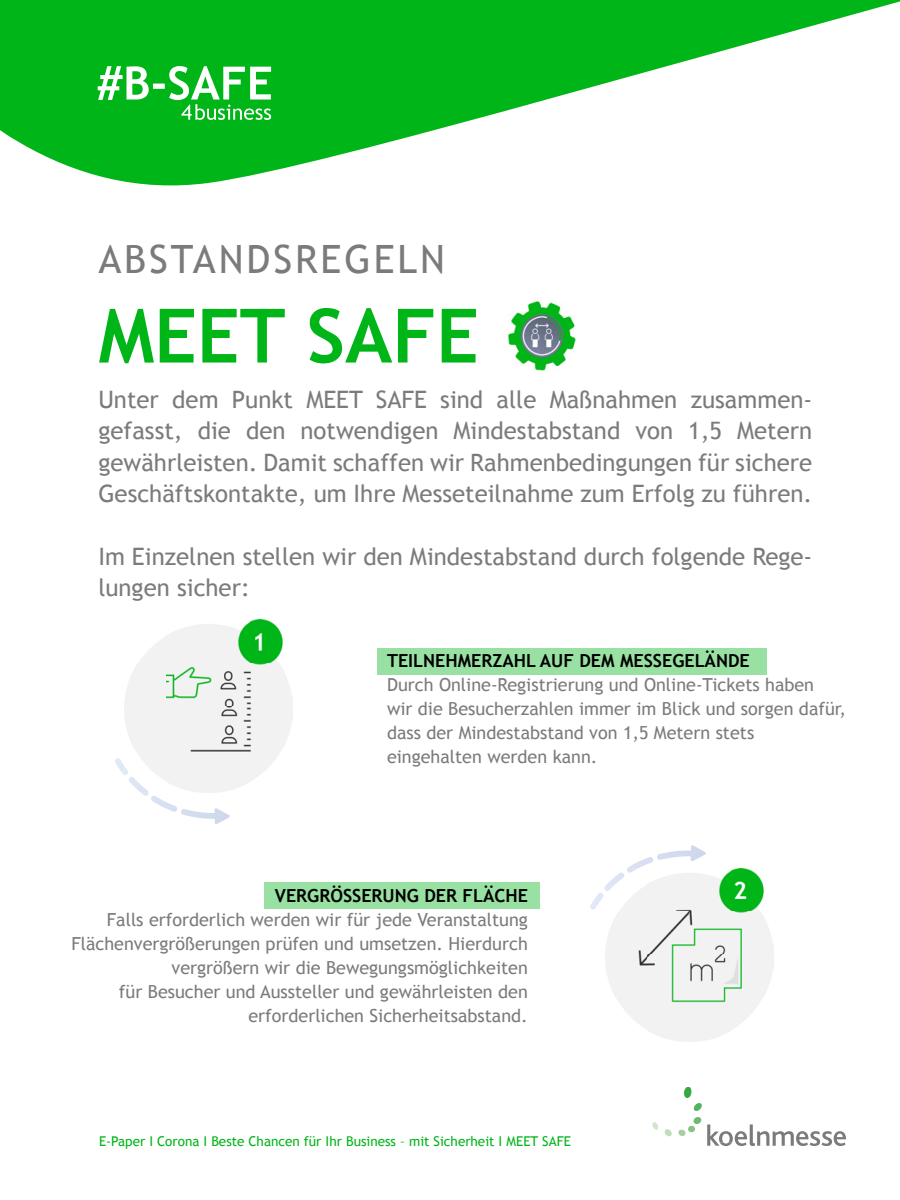
<style>
.page{position:relative;width:900px;height:1200px;background:#fff}
.page>*{position:absolute;margin:0;border:0;box-sizing:border-box;transform-origin:0 0}
.t1{font:700 75px "Trebuchet MS";color:#00b517}
.t2{font:39px "Trebuchet MS";letter-spacing:.075em;color:#7c7b7b}
.t3{font:24px/31.5px "Trebuchet MS";color:#7c7b7b;text-align:justify}
.t4{font:18px/24px "Trebuchet MS";color:#7c7b7b}
.t5{font:700 18px "Trebuchet MS";color:#000}
.t6{font:13.5px "Trebuchet MS";color:#00b518}
</style>
<div class="page">
<svg style="left:652px;top:1122px;width:20px;height:15px"></svg>
<svg style="left:678px;top:1087px;width:168px;height:59px"></svg>
<svg style="left:0;top:0;width:900px;height:186px;fill:#00b518"></svg>
<svg style="left:98px;top:66px;width:173px;height:54px"></svg>
<div style="left:264px;top:882px;width:276px;height:27px;background:#99e1a3"></div>
<div style="left:377px;top:648px;width:389px;height:27px;background:#99e1a3"></div>
<img style="left:508px;top:301px;width:68px;height:70px">
<svg style="left:142px;top:793px;width:88px;height:31px"></svg>
<svg style="left:590px;top:887px;width:15px;height:23px"></svg>
<img style="left:124px;top:620px;width:169px;height:173px">
<svg style="left:115px;top:758px;width:13px;height:17px"></svg>
<img style="left:128px;top:777px;width:21px;height:16px">
<img style="left:605px;top:868px;width:169px;height:173px">
<svg style="left:627px;top:845px;width:79px;height:28px"></svg>
<img style="left:605px;top:873px;width:20px;height:18px">
<h2 class="t2" style="left:98px;top:236px;width:348px">ABSTANDSREGELN</h2>
<h1 class="t1" style="left:98px;top:289px;width:382px">MEET SAFE</h1>
<p class="t3" style="left:98px;top:384px;width:715px">Unter dem Punkt MEET SAFE sind alle Maßnahmen zusammen&shy;gefasst, die den notwendigen Mindestabstand von 1,5 Metern gewährleisten. Damit schaffen wir Rahmenbedingungen für sichere Geschäftskontakte, um Ihre Messeteilnahme zum Erfolg zu führen.</p>
<h3 class="t3" style="left:98px;top:541px;width:715px">Im Einzelnen stellen wir den Mindestabstand durch folgende Rege&shy;lungen sicher:</h3>
<p class="t5" style="left:387px;top:649px;width:364px">TEILNEHMERZAHL AUF DEM MESSEGELÄNDE</p>
<p class="t4" style="left:387px;top:673px;width:461px">Durch Online-Registrierung und Online-Tickets haben<br>wir die Besucherzahlen immer im Blick und sorgen dafür, dass der Mindestabstand von 1,5 Metern stets eingehalten werden kann.</p>
<p class="t5" style="left:275px;top:884px;width:255px">VERGRÖSSERUNG DER FLÄCHE</p>
<p class="t4" style="left:71px;top:908px;width:458px;text-align:right">Falls erforderlich werden wir für jede Veranstaltung Flächenvergrößerungen prüfen und umsetzen. Hierdurch vergrößern wir die Bewegungsmöglichkeiten<br>für Besucher und Aussteller und gewährleisten den erforderlichen Sicherheitsabstand.</p>
<p class="t6" style="left:99px;top:1133px;width:474px">E-Paper I Corona I Beste Chancen für Ihr Business – mit Sicherheit I MEET SAFE</p>
</div>
